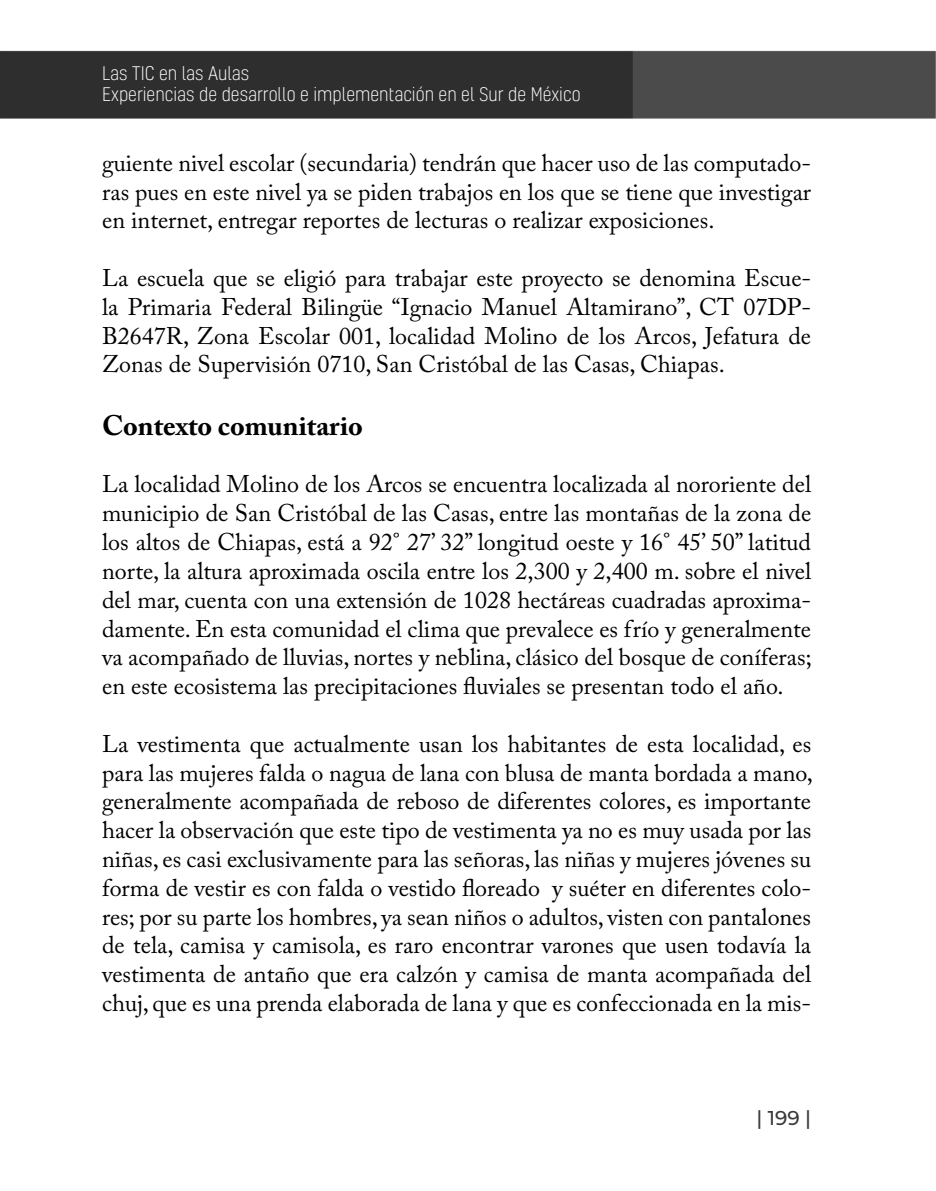
<style>
.page{position:relative;width:936px;height:1191px;background:#fff}
.page>*{position:absolute;margin:0;border:0;box-sizing:border-box;transform-origin:0 0}
.Tema{font:700 28px "Adobe Caslon Pro";color:#000}
.Cuerpo{font:24px/28.8px "Adobe Caslon Pro";color:#000;text-align:justify}
.t1{font:500 20px "Montserrat";color:#3a3a3a}
.t2{font:300 18px/21.6px "Kelson";color:#fff}
</style>
<div class="page">
<img style="left:0;top:50px;width:935px;height:69px">
<p class="t2" style="left:102px;top:62px;width:480px">Las TIC en las Aulas<br>Experiencias de desarrollo e implementación en el Sur de México</p>
<p class="Cuerpo" style="left:102px;top:148px;width:710px">guiente nivel escolar (secundaria) tendrán que hacer uso de las computado&shy;ras pues en este nivel ya se piden trabajos en los que se tiene que investigar en internet, entregar reportes de lecturas o realizar exposiciones.</p>
<p class="Cuerpo" style="left:102px;top:263px;width:710px">La escuela que se eligió para trabajar este proyecto se denomina Escue&shy;la Primaria Federal Bilingüe “Ignacio Manuel Altamirano”, CT 07DP-B2647R, Zona Escolar 001, localidad Molino de los Arcos, Jefatura de Zonas de Supervisión 0710, San Cristóbal de las Casas, Chiapas.</p>
<p class="Tema" style="left:102px;top:409px;width:262px">Contexto comunitario</p>
<p class="Cuerpo" style="left:102px;top:470px;width:711px">La localidad Molino de los Arcos se encuentra localizada al nororiente del municipio de San Cristóbal de las Casas, entre las montañas de la zona de los altos de Chiapas, está a 92° 27’ 32” longitud oeste y 16° 45’ 50” latitud norte, la altura aproximada oscila entre los 2,300 y 2,400 m. sobre el nivel del mar, cuenta con una extensión de 1028 hectáreas cuadradas aproxima&shy;damente. En esta comunidad el clima que prevalece es frío y generalmente va acompañado de lluvias, nortes y neblina, clásico del bosque de coníferas; en este ecosistema las precipitaciones fluviales se presentan todo el año.</p>
<p class="Cuerpo" style="left:102px;top:729px;width:712px">La vestimenta que actualmente usan los habitantes de esta localidad, es para las mujeres falda o nagua de lana con blusa de manta bordada a mano, generalmente acompañada de reboso de diferentes colores, es importante hacer la observación que este tipo de vestimenta ya no es muy usada por las niñas, es casi exclusivamente para las señoras, las niñas y mujeres jóvenes su forma de vestir es con falda o vestido floreado y suéter en diferentes colo&shy;res; por su parte los hombres, ya sean niños o adultos, visten con pantalones de tela, camisa y camisola, es raro encontrar varones que usen todavía la vestimenta de antaño que era calzón y camisa de manta acompañada del chuj, que es una prenda elaborada de lana y que es confeccionada en la mis-</p>
<p class="t1" style="left:756px;top:1104px;width:56px">| 199 |</p>
</div>
